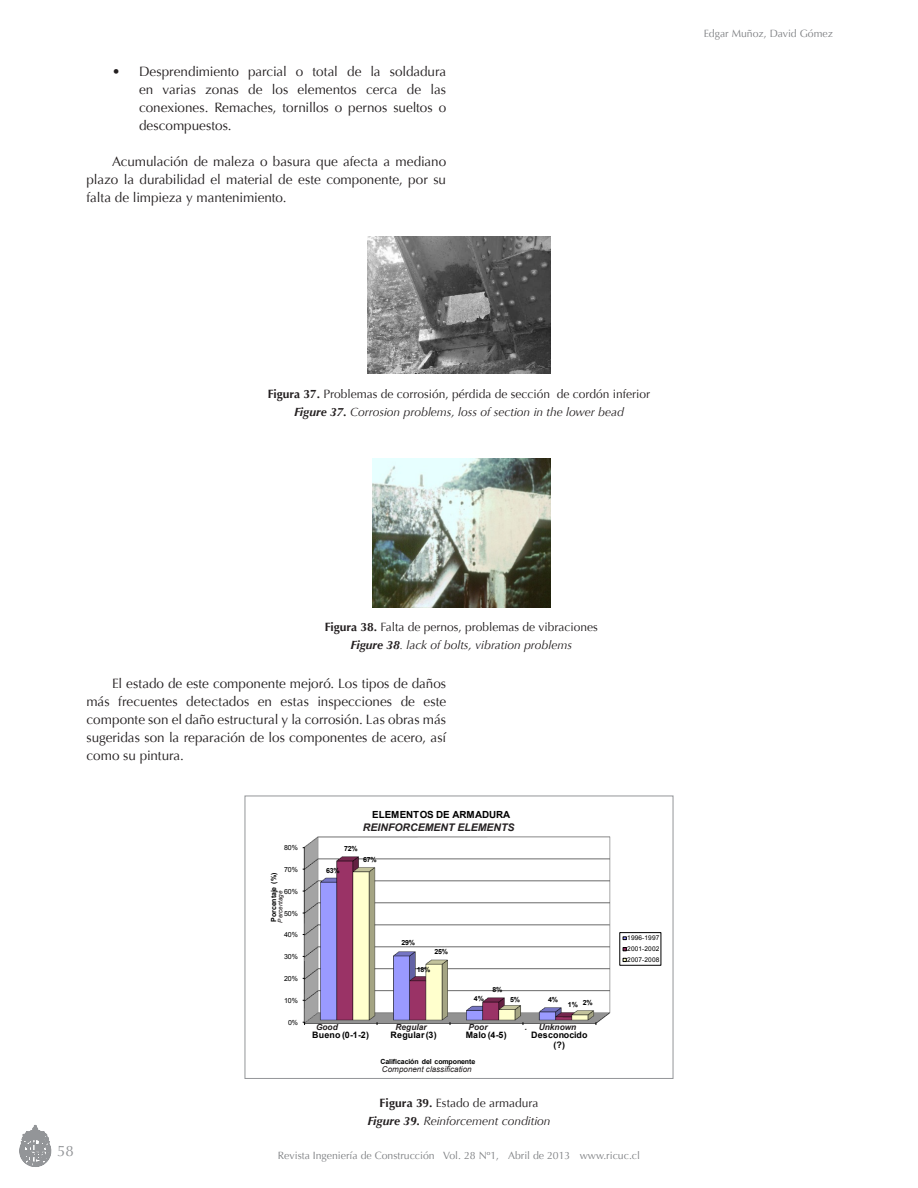
<style>
.page{position:relative;width:918px;height:1188px;background:#fff}
.page>*{position:absolute;margin:0;border:0;box-sizing:border-box;transform-origin:0 0}
.t1{font:15px "Optima";color:#939598}
.Párrafo_Español{font:13.5px/18px "Optima";color:#231f20;text-align:justify}
.Párrafo_Español-2{font:12px "Optima";color:#231f20}
.Párrafo_Inglés{font:italic 12px "Optima";color:#231f20}
.t2{font:10.5px "Optima";color:#808285}
.Párrafo_Inglés-2{font:italic 700 10.5px "Arial";color:#231f20}
.t3{font:700 9.75px "Arial";letter-spacing:-.01em;color:#000}
.t4{font:700 8.85px/9.8px "Arial";letter-spacing:.02em;color:#000;text-align:center}
.Párrafo_Inglés-3{font:italic 700 8.4px "Arial";color:#231f20}
.Párrafo_Inglés-4{font:italic 8.1px "Arial";color:#231f20}
.t5{font:700 7.05px "Arial";letter-spacing:-.01em;color:#000}
.t6{font:7.05px "Arial";letter-spacing:-.025em;color:#000}
.t7{font:6.6px/10.8px "Arial";letter-spacing:.015em;color:#000;text-align:justify}
.Párrafo_Inglés-5{font:italic 6.3px "Arial";color:#231f20}
.s1{font-weight:700}
</style>
<div class="page">
<svg style="left:19px;top:1125px;width:32px;height:42px"></svg>
<img style="left:304px;top:836px;width:307px;height:187px">
<div style="left:620px;top:932px;width:41px;height:34px;border:1px solid #000"></div>
<svg style="left:623px;top:937px;width:4px;height:3px"></svg>
<svg style="left:623px;top:947px;width:4px;height:4px"></svg>
<svg style="left:623px;top:958px;width:4px;height:4px"></svg>
<div style="left:245px;top:796px;width:428px;height:283px;border:1px solid #939598"></div>
<img style="left:368px;top:236px;width:182px;height:138px">
<img style="left:372px;top:459px;width:178px;height:148px">
<p class="Párrafo_Español" style="left:139px;top:63px;width:309px;text-indent:-27px">• Desprendimiento parcial o total de la soldadura en varias zonas de los elementos cerca de las conexiones. Remaches, tornillos o pernos sueltos o descompuestos.</p>
<p class="Párrafo_Español" style="left:87px;top:153px;width:361px;text-indent:26px">Acumulación de maleza o basura que afecta a mediano plazo la durabilidad el material de este componente, por su falta de limpieza y mantenimiento.</p>
<p class="t2" style="left:704px;top:27px;width:131px">Edgar Muñoz, David Gómez</p>
<p class="Párrafo_Español-2" style="left:268px;top:387px;width:384px"><span class="s1">Figura 37.</span> Problemas de corrosión, pérdida de sección de cordón inferior</p>
<p class="Párrafo_Inglés" style="left:294px;top:404px;width:331px"><span class="s1">Figure 37.</span> Corrosion problems, loss of section in the lower bead</p>
<p class="Párrafo_Español-2" style="left:325px;top:620px;width:274px"><span class="s1">Figura 38.</span> Falta de pernos, problemas de vibraciones</p>
<p class="Párrafo_Inglés" style="left:351px;top:638px;width:223px"><span class="s1">Figure 38</span>. lack of bolts, vibration problems</p>
<p class="Párrafo_Español" style="left:87px;top:675px;width:361px;text-indent:26px">El estado de este componente mejoró. Los tipos de daños más frecuentes detectados en estas inspecciones de este componte son el daño estructural y la corrosión. Las obras más sugeridas son la reparación de los componentes de acero, así como su pintura.</p>
<p class="t1" style="left:57px;top:1142px;width:18px">58</p>
<p class="t3" style="left:372px;top:808px;width:140px">ELEMENTOS DE ARMADURA</p>
<p class="t6" style="left:284px;top:843px;width:15px">80%</p>
<p class="t6" style="left:284px;top:865px;width:15px">70%</p>
<p class="t5" style="left:269px;top:922px;width:50px;rotate:-90deg">Porcentaje (%)</p>
<p class="t6" style="left:284px;top:887px;width:15px">60%</p>
<p class="Párrafo_Inglés-5" style="left:276px;top:923px;width:34px;rotate:-90deg">Percentage</p>
<p class="t6" style="left:284px;top:908px;width:15px">50%</p>
<p class="t6" style="left:284px;top:930px;width:15px">40%</p>
<p class="t6" style="left:284px;top:952px;width:15px">30%</p>
<p class="t6" style="left:284px;top:974px;width:15px">20%</p>
<p class="t6" style="left:284px;top:996px;width:15px">10%</p>
<p class="t6" style="left:288px;top:1017px;width:11px">0%</p>
<p class="Párrafo_Inglés-2" style="left:363px;top:820px;width:153px">REINFORCEMENT ELEMENTS</p>
<p class="t5" style="left:344px;top:844px;width:15px">72%</p>
<p class="t5" style="left:326px;top:865px;width:15px">63%</p>
<p class="t5" style="left:363px;top:855px;width:15px">67%</p>
<p class="t5" style="left:401px;top:938px;width:15px">29%</p>
<p class="t5" style="left:434px;top:947px;width:15px">25%</p>
<p class="t5" style="left:417px;top:964px;width:15px">18%</p>
<p class="t5" style="left:493px;top:985px;width:11px">8%</p>
<p class="t5" style="left:474px;top:993px;width:11px">4%</p>
<p class="t5" style="left:548px;top:995px;width:11px">4%</p>
<p class="t5" style="left:510px;top:994px;width:11px">5%</p>
<p class="t5" style="left:583px;top:998px;width:11px">2%</p>
<p class="t5" style="left:568px;top:1000px;width:11px">1%</p>
<p class="Párrafo_Inglés-3" style="left:316px;top:1021px;width:23px">Good</p>
<p class="Párrafo_Inglés-3" style="left:396px;top:1021px;width:33px">Regular</p>
<p class="Párrafo_Inglés-3" style="left:469px;top:1021px;width:21px">Poor</p>
<p class="Párrafo_Inglés-3" style="left:525px;top:1021px;width:4px">.</p>
<p class="Párrafo_Inglés-3" style="left:539px;top:1021px;width:39px">Unknown</p>
<p class="t4" style="left:312px;top:1030px;width:58px">Bueno (0-1-2)</p>
<p class="t4" style="left:391px;top:1030px;width:47px">Regular (3)</p>
<p class="t4" style="left:466px;top:1030px;width:42px">Malo (4-5)</p>
<p class="t4" style="left:531px;top:1030px;width:58px">Desconocido (?)</p>
<p class="t5" style="left:380px;top:1056px;width:97px">Calificación del componente</p>
<p class="Párrafo_Inglés-4" style="left:382px;top:1064px;width:91px">Component classification</p>
<p class="Párrafo_Español-2" style="left:380px;top:1096px;width:160px"><span class="s1">Figura 39.</span> Estado de armadura</p>
<p class="Párrafo_Inglés" style="left:367px;top:1114px;width:185px"><span class="s1">Figure 39.</span> Reinforcement condition</p>
<p class="t7" style="left:627px;top:933px;width:34px">1996-1997<br>2001-2002<br>2007-2008</p>
<p class="t2" style="left:278px;top:1149px;width:364px">Revista Ingeniería de Construcción Vol. 28 Nº1, Abril de 2013 www.ricuc.cl</p>
</div>
